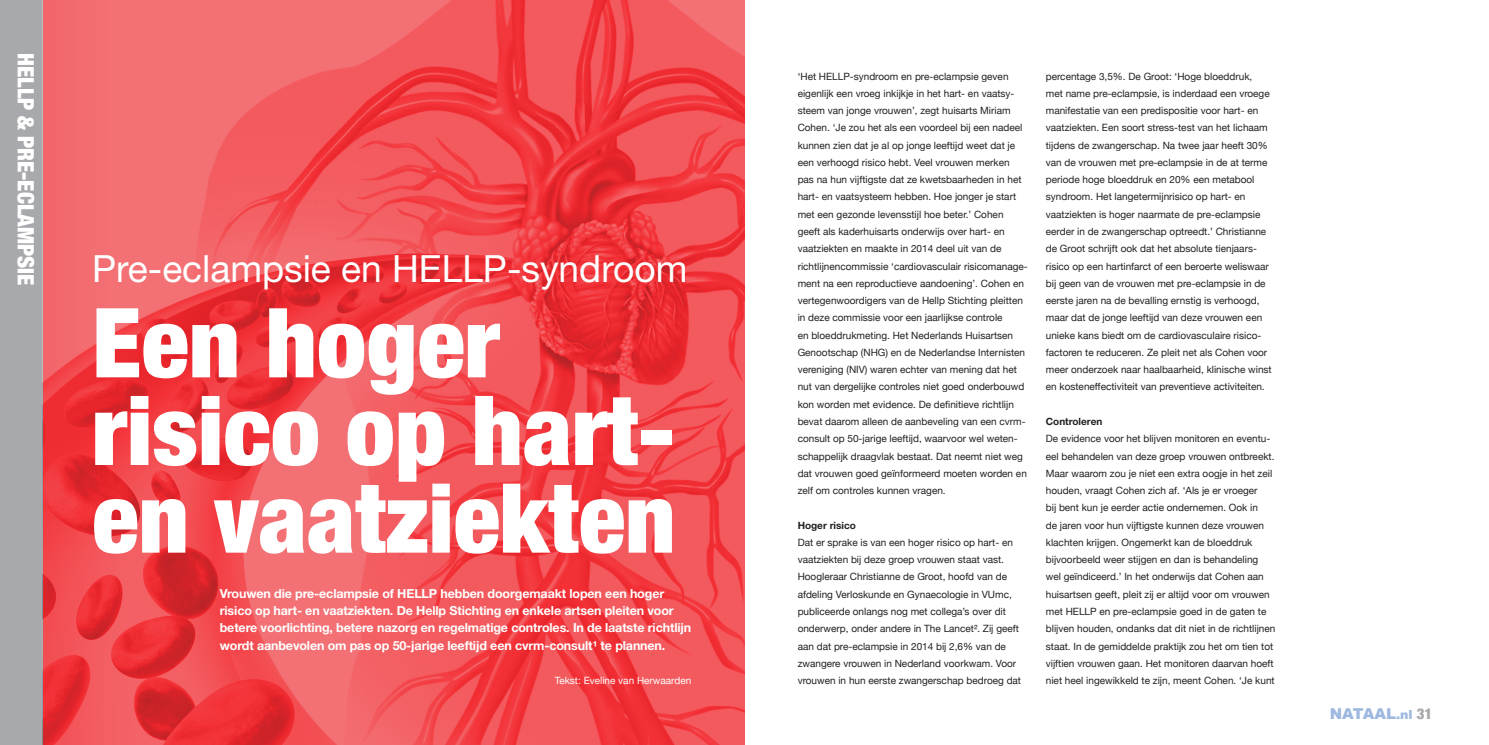
<style>
.page{position:relative;width:1489px;height:745px;background:#fff}
.page>*{position:absolute;margin:0;border:0;box-sizing:border-box;transform-origin:0 0}
.t1{font:900 condensed 96.5px "Helvetica Neue";color:#fff}
.t2{font:37.5px "Helvetica Neue";color:#fff}
.t3{font:900 condensed 22.5px "Helvetica Neue";color:#fff}
.t4{font:900 15px "Arial";letter-spacing:-.01em;color:#9eb9e0}
.t5{font:700 12.5px/17.2px "Helvetica Neue";letter-spacing:-.01em;color:#fff}
.t6{font:10px/17.2px "Helvetica Neue";color:#231f20}
.t7{font:10px "Helvetica Neue";color:#fff}
.tussenkopje{font:700 10px "Helvetica Neue";color:#231f20}
.s1{font-size:12.5px}
.s2{font-family:"Helvetica Neue";font-stretch:condensed;color:#a8a9ad}
</style>
<div class="page">
<div style="left:0;top:0;width:43px;height:744px;background:#a8a9ad"></div>
<img style="left:43px;top:0;width:701px;height:744px">
<p class="t3" style="left:44px;top:53px;width:233px;rotate:90deg">HELLP &amp; PRE-ECLAMPSIE</p>
<p class="t2" style="left:92px;top:246px;width:596px">Pre-eclampsie en HELLP-syndroom</p>
<p class="t1" style="left:92px;top:263px;width:409px">Een hoger</p>
<p class="t1" style="left:92px;top:351px;width:583px">risico op hart-</p>
<p class="t1" style="left:92px;top:438px;width:584px">en vaatziekten</p>
<p class="t5" style="left:220px;top:584px;width:473px">Vrouwen die pre-eclampsie of HELLP hebben doorgemaakt lopen een hoger risico op hart- en vaatziekten. De Hellp Stichting en enkele artsen pleiten voor betere voorlichting, betere nazorg en regelmatige controles. In de laatste richtlijn wordt aanbevolen om pas op 50-jarige leeftijd een cvrm-consult¹ te plannen.</p>
<p class="t7" style="left:554px;top:672px;width:138px">Tekst: Eveline van Herwaarden</p>
<p class="t6" style="left:797px;top:68px;width:232px">‘Het HELLP-syndroom en pre-eclampsie geven eigenlijk een vroeg inkijkje in het hart- en vaatsy&shy;steem van jonge vrouwen’, zegt huisarts Miriam Cohen. ‘Je zou het als een voordeel bij een nadeel kunnen zien dat je al op jonge leeftijd weet dat je een verhoogd risico hebt. Veel vrouwen merken pas na hun vijftigste dat ze kwetsbaarheden in het hart- en vaatsysteem hebben. Hoe jonger je start met een gezonde levensstijl hoe beter.’ Cohen geeft als kaderhuisarts onderwijs over hart- en vaatziekten en maakte in 2014 deel uit van de richtlijnencommissie ‘cardiovasculair risicomanage&shy;ment na een reproductieve aandoening’. Cohen en vertegenwoordigers van de Hellp Stichting pleitten in deze commissie voor een jaarlijkse controle<br>en bloeddrukmeting. Het Nederlands Huisartsen Genootschap (NHG) en de Nederlandse Internisten vereniging (NIV) waren echter van mening dat het nut van dergelijke controles niet goed onderbouwd kon worden met evidence. De definitieve richtlijn bevat daarom alleen de aanbeveling van een cvrm&shy;consult op 50-jarige leeftijd, waarvoor wel weten&shy;schappelijk draagvlak bestaat. Dat neemt niet weg dat vrouwen goed geïnformeerd moeten worden en zelf om controles kunnen vragen.</p>
<p class="tussenkopje" style="left:797px;top:518px;width:60px">Hoger risico</p>
<p class="t6" style="left:797px;top:534px;width:225px">Dat er sprake is van een hoger risico op hart- en vaatziekten bij deze groep vrouwen staat vast.<br>Hoogleraar Christianne de Groot, hoofd van de afdeling Verloskunde en Gynaecologie in VUmc, publiceerde onlangs nog met collega’s over dit onderwerp, onder andere in The Lancet². Zij geeft aan dat pre-eclampsie in 2014 bij 2,6% van de zwangere vrouwen in Nederland voorkwam. Voor vrouwen in hun eerste zwangerschap bedroeg dat</p>
<p class="t6" style="left:1045px;top:68px;width:227px">percentage 3,5%. De Groot: ‘Hoge bloeddruk, met name pre-eclampsie, is inderdaad een vroege manifestatie van een predispositie voor hart- en vaatziekten. Een soort stress-test van het lichaam tijdens de zwangerschap. Na twee jaar heeft 30% van de vrouwen met pre-eclampsie in de at terme periode hoge bloeddruk en 20% een metabool syndroom. Het langetermijnrisico op hart- en vaatziekten is hoger naarmate de pre-eclampsie eerder in de zwangerschap optreedt.’ Christianne de Groot schrijft ook dat het absolute tienjaars&shy;risico op een hartinfarct of een beroerte weliswaar bij geen van de vrouwen met pre-eclampsie in de eerste jaren na de bevalling ernstig is verhoogd, maar dat de jonge leeftijd van deze vrouwen een unieke kans biedt om de cardiovasculaire risico&shy;factoren te reduceren. Ze pleit net als Cohen voor meer onderzoek naar haalbaarheid, klinische winst en kosteneffectiviteit van preventieve activiteiten.</p>
<p class="tussenkopje" style="left:1045px;top:415px;width:58px">Controleren</p>
<p class="t6" style="left:1045px;top:430px;width:231px">De evidence voor het blijven monitoren en eventu&shy;eel behandelen van deze groep vrouwen ontbreekt.<br>Maar waarom zou je niet een extra oogje in het zeil houden, vraagt Cohen zich af. ‘Als je er vroeger<br>bij bent kun je eerder actie ondernemen. Ook in<br>de jaren voor hun vijftigste kunnen deze vrouwen klachten krijgen. Ongemerkt kan de bloeddruk bijvoorbeeld weer stijgen en dan is behandeling wel geïndiceerd.’ In het onderwijs dat Cohen aan huisartsen geeft, pleit zij er altijd voor om vrouwen met HELLP en pre-eclampsie goed in de gaten te blijven houden, ondanks dat dit niet in de richtlijnen staat. In de gemiddelde praktijk zou het om tien tot vijftien vrouwen gaan. Het monitoren daarvan hoeft niet heel ingewikkeld te zijn, meent Cohen. ‘Je kunt</p>
<p class="t4" style="left:1329px;top:704px;width:104px">NATAAL<span class="s1">.nl</span> <span class="s2">31</span></p>
</div>
